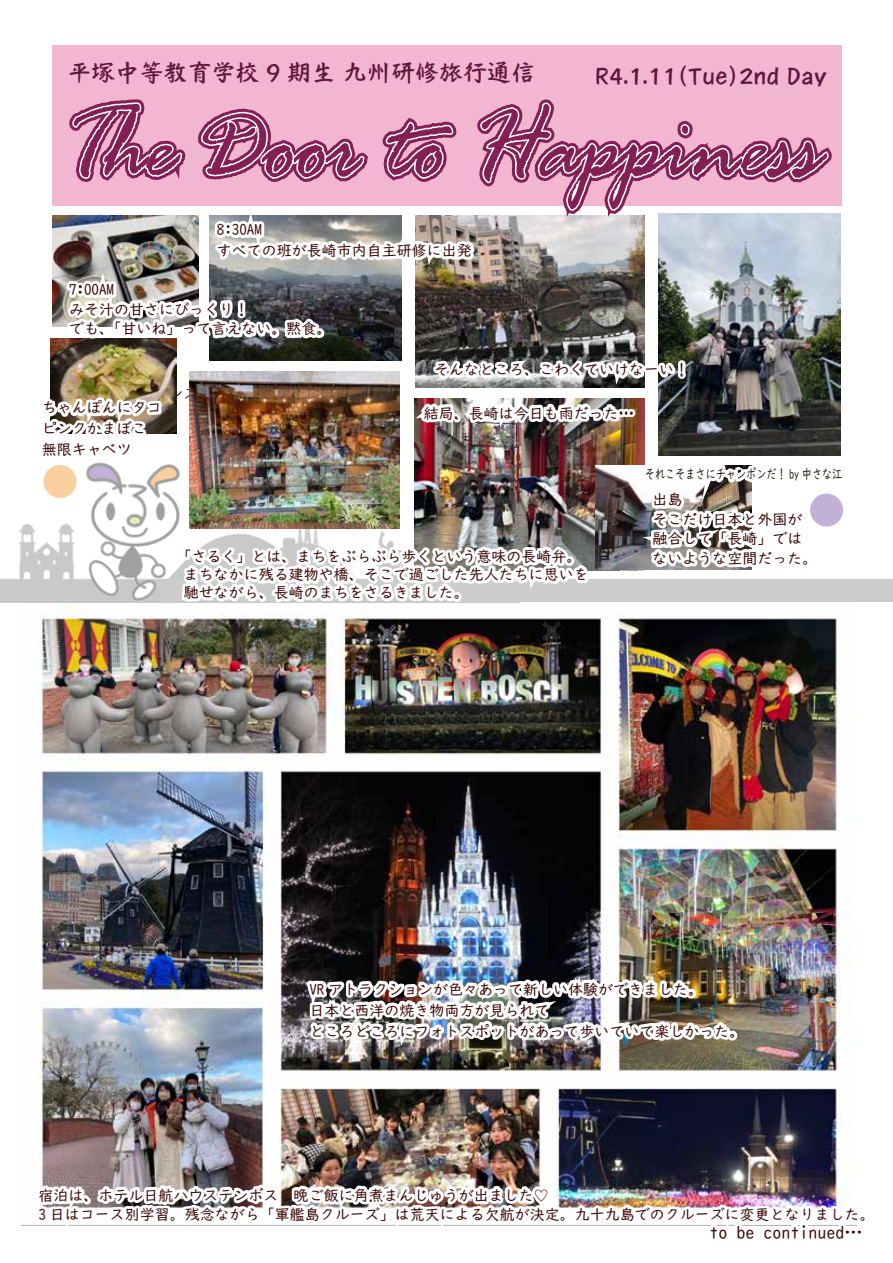
<style>
.page{position:relative;width:893px;height:1263px;background:#fff}
.page>*{position:absolute;margin:0;border:0;box-sizing:border-box;transform-origin:0 0}
.t1{font:108px "Rage Italic Let Plain";color:#831f55;scale:.9 1}
.t2{font:24px "Cand GP Gyokoku";color:#5f173d}
.t3{font:22.5px "Cand GP Gyokoku";color:#5f173d}
.t4{font:18px "UD Digi Kyokasho N R";color:#3c0606}
.t5{font:15px/19.5px "UD Digi Kyokasho N R";color:#3c0606}
.t6{font:13.5px "UD Digi Kyokasho N R";color:#231815;scale:.75 1}
.s1{font-family:"Koz Go Pr 6 N"}
</style>
<div class="page">
<img style="left:0;top:523px;width:31px;height:80px">
<div style="left:160px;top:579px;width:733px;height:23px;background:#ccc"></div>
<img style="left:31px;top:45px;width:826px;height:1181px">
<h2 class="t2" style="left:68px;top:60px;width:469px">平塚中等教育学校 9 期生 九州研修旅行通信</h2>
<h1 class="t1" style="left:70px;top:98px;width:835px">The Door to Happiness</h1>
<h3 class="t3" style="left:596px;top:65px;width:234px">R４.１.１1（Tue）2nd Day</h3>
<p class="t5" style="left:217px;top:219px;width:256px;line-height:21px">8:30AM<br>すべての班が長崎市内自主研修に出発</p>
<p class="t5" style="left:69px;top:280px;width:264px">7:00AM<br>みそ汁の甘さにびっくり！<br>でも、「甘いね」って言えない。黙食。</p>
<p class="t5" style="left:42px;top:397px;width:122px;line-height:21px">ちゃんぽんにタコピンクかまぼこ無限キャベツ</p>
<p class="t5" style="left:434px;top:360px;width:256px">そんなところ、こわくていけなーい！</p>
<p class="t5" style="left:424px;top:403px;width:211px">結局、長崎は今日も雨だった…</p>
<p class="t6" style="left:645px;top:466px;width:265px">それこそまさにチャンポンだ！ by 中さな江</p>
<p class="t5" style="left:184px;top:548px;width:406px;line-height:18px;text-indent:-8px">「さるく」とは、まちをぶらぶら歩くという意味の長崎弁。まちなかに残る建物や橋、そこで過ごした先人たちに思いを馳せながら、長崎のまちをさるきました。</p>
<p class="t5" style="left:652px;top:490px;width:166px">出島<br>そこだけ日本と外国が融合して「長崎」ではないような空間だった。</p>
<p class="t5" style="left:309px;top:979px;width:437px;line-height:21px">VR アトラクションが色々あって新しい体験ができました。<br>日本と西洋の焼き物両方が見られて<br>ところどころにフォトスポットがあって歩いていて楽しかった。</p>
<p class="t5" style="left:39px;top:1185px;width:838px">宿泊は、ホテル日航ハウステンボス　晩ご飯に角煮まんじゅうが出ました<span class="s1">♡<br></span>3 日はコース別学習。残念ながら「軍艦島クルーズ」は荒天による欠航が決定。九十九島でのクルーズに変更となりました。</p>
<p class="t4" style="left:709px;top:1221px;width:154px">to be continued…</p>
</div>
